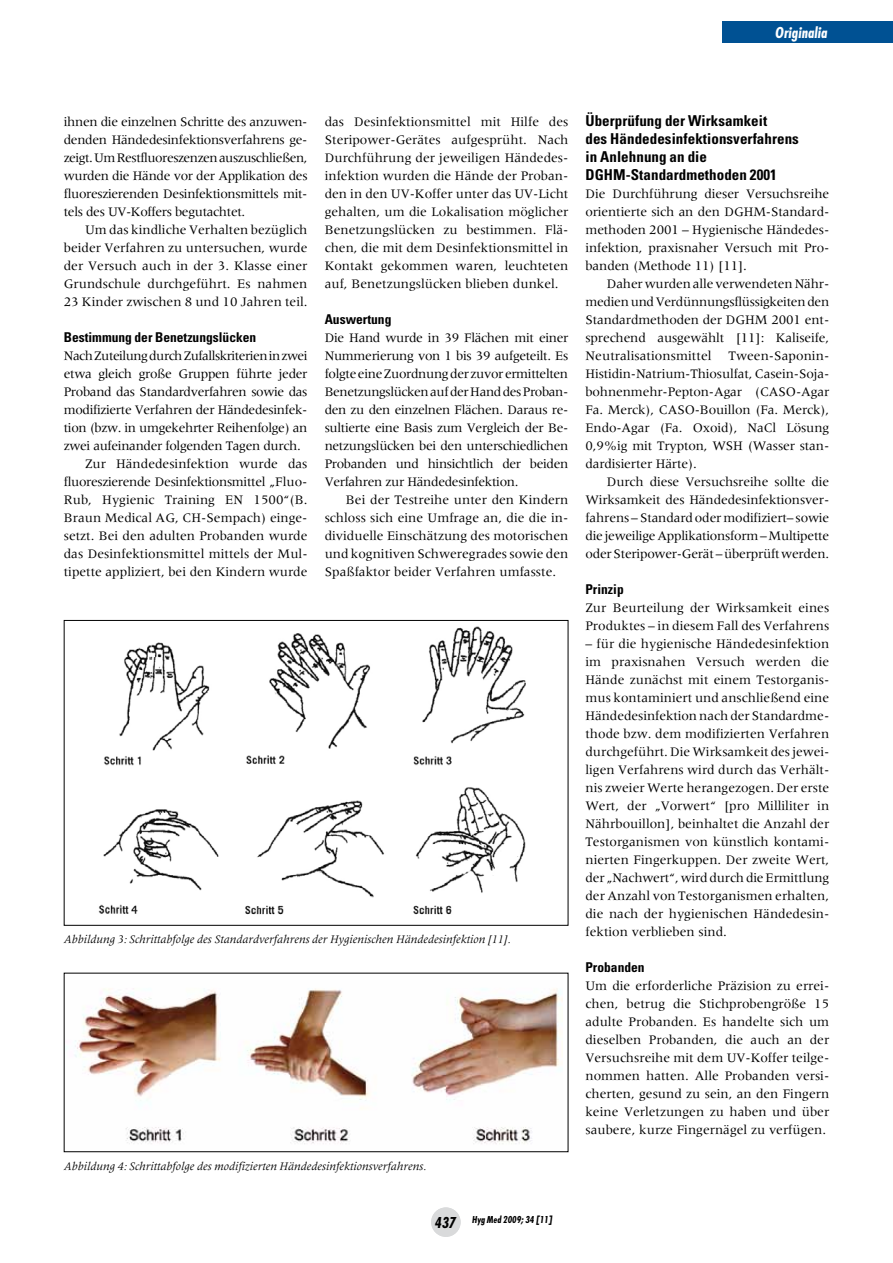
<style>
.page{position:relative;width:893px;height:1263px;background:#fff}
.page>*{position:absolute;margin:0;border:0;box-sizing:border-box;transform-origin:0 0}
.t1{font:italic 700 condensed 16.5px "Futura T";color:#fff}
.t2{font:700 condensed 15px/18px "Univers";letter-spacing:.005em;color:#000}
.t3{font:13.5px/18px "Meridien";letter-spacing:-.01em;color:#000;text-align:justify}
.t4{font:700 condensed 13.5px "Univers";color:#000}
.t5{font:13.5px "Meridien";letter-spacing:-.035em;color:#000}
.t6{font:italic 12px "Meridien";color:#000}
.t7{font:italic 700 condensed 10.5px "Futura T";color:#000}
.s1{font-size:16.5px}
</style>
<div class="page">
<div style="left:723px;top:21px;width:170px;height:22px;background:#005193"></div>
<div style="left:431px;top:1207px;width:30px;height:30px;background:#d9dadb;border-radius:50%"></div>
<img style="left:98px;top:626px;width:428px;height:289px">
<div style="left:64px;top:620px;width:504px;height:306px;border:1px solid #000"></div>
<img style="left:75px;top:988px;width:487px;height:156px">
<p class="t1" style="left:775px;top:22px;width:54px">Originalia</p>
<p class="t3" style="left:64px;top:112px;width:245px">ihnen die einzelnen Schritte des anzuwen&shy;denden Händedesinfektionsverfahrens ge&shy;zeigt. Um Restfluoreszenzen auszuschließen, wurden die Hände vor der Applikation des fluoreszierenden Desinfektionsmittels mit&shy;tels des UV-Koffers begutachtet.</p>
<p class="t3" style="left:64px;top:220px;width:245px;text-indent:21px">Um das kindliche Verhalten bezüglich beider Verfahren zu untersuchen, wurde der Versuch auch in der 3. Klasse einer Grundschule durchgeführt. Es nahmen 23 Kinder zwischen 8 und 10 Jahren teil.</p>
<p class="t4" style="left:64px;top:329px;width:194px">Bestimmung der Benetzungslücken</p>
<p class="t5" style="left:64px;top:348px;width:245px">Nach Zuteilung durch Zufallskriterien in zwei</p>
<p class="t3" style="left:64px;top:364px;width:245px">etwa gleich große Gruppen führte jeder</p>
<p class="t3" style="left:64px;top:382px;width:245px">Proband das Standardverfahren sowie das</p>
<p class="t3" style="left:64px;top:400px;width:245px">modifizierte Verfahren der Händedesinfek-</p>
<p class="t3" style="left:64px;top:418px;width:245px">tion (bzw. in umgekehrter Reihenfolge) an</p>
<p class="t3" style="left:64px;top:436px;width:238px">zwei aufeinander folgenden Tagen durch.</p>
<p class="t3" style="left:85px;top:454px;width:224px">Zur Händedesinfektion wurde das</p>
<p class="t3" style="left:64px;top:472px;width:245px">fluoreszierende Desinfektionsmittel „Fluo-</p>
<p class="t3" style="left:64px;top:490px;width:245px">Rub, Hygienic Training EN 1500“(B.</p>
<p class="t3" style="left:64px;top:508px;width:245px">Braun Medical AG, CH-Sempach) einge-</p>
<p class="t3" style="left:64px;top:526px;width:245px">setzt. Bei den adulten Probanden wurde</p>
<p class="t3" style="left:64px;top:544px;width:245px">das Desinfektionsmittel mittels der Mul-</p>
<p class="t3" style="left:64px;top:562px;width:245px">tipette appliziert, bei den Kindern wurde</p>
<p class="t3" style="left:325px;top:112px;width:245px">das Desinfektionsmittel mit Hilfe des Steripower-Gerätes aufgesprüht. Nach Durchführung der jeweiligen Händedes&shy;infektion wurden die Hände der Proban&shy;den in den UV-Koffer unter das UV-Licht gehalten, um die Lokalisation möglicher Benetzungslücken zu bestimmen. Flä&shy;chen, die mit dem Desinfektionsmittel in Kontakt gekommen waren, leuchteten auf, Benetzungslücken blieben dunkel.</p>
<p class="t4" style="left:325px;top:311px;width:68px">Auswertung</p>
<p class="t3" style="left:325px;top:328px;width:245px">Die Hand wurde in 39 Flächen mit einer Nummerierung von 1 bis 39 aufgeteilt. Es folgte eine Zuordnung der zuvor ermittelten Benetzungslücken auf der Hand des Proban&shy;den zu den einzelnen Flächen. Daraus re&shy;sultierte eine Basis zum Vergleich der Be&shy;netzungslücken bei den unterschiedlichen Probanden und hinsichtlich der beiden Verfahren zur Händedesinfektion.</p>
<p class="t3" style="left:325px;top:490px;width:245px;text-indent:21px">Bei der Testreihe unter den Kindern schloss sich eine Umfrage an, die die in&shy;dividuelle Einschätzung des motorischen und kognitiven Schweregrades sowie den Spaßfaktor beider Verfahren umfasste.</p>
<p class="t6" style="left:64px;top:933px;width:449px">Abbildung 3: Schrittabfolge des Standardverfahrens der Hygienischen Händedesinfektion [11].</p>
<p class="t6" style="left:64px;top:1160px;width:364px">Abbildung 4: Schrittabfolge des modifizierten Händedesinfektionsverfahrens.</p>
<p class="t2" style="left:585px;top:112px;width:215px">Überprüfung der Wirksamkeit<br>des Händedesinfektionsverfahrens in Anlehnung an die<br>DGHM-Standardmethoden 2001</p>
<p class="t3" style="left:585px;top:185px;width:245px">Die Durchführung dieser Versuchsreihe orientierte sich an den DGHM-Standard&shy;methoden 2001 – Hygienische Händedes&shy;infektion, praxisnaher Versuch mit Pro&shy;banden (Methode 11) [11].</p>
<p class="t3" style="left:585px;top:275px;width:245px;text-indent:21px">Daher wurden alle verwendeten Nähr&shy;medien und Verdünnungsflüssigkeiten den Standardmethoden der DGHM 2001 ent&shy;sprechend ausgewählt [11]: Kaliseife, Neutralisationsmittel</p>
<p class="t3" style="left:585px;top:347px;width:245px;text-indent:143px">Tween-Saponin-Histidin-Natrium-Thiosulfat, Casein-Soja&shy;bohnenmehr-Pepton-Agar (CASO-Agar Fa. Merck), CASO-Bouillon (Fa. Merck), Endo-Agar (Fa. Oxoid), NaCl Lösung 0,9%ig mit Trypton, WSH (Wasser stan&shy;dardisierter Härte).</p>
<p class="t3" style="left:585px;top:473px;width:245px;text-indent:21px">Durch diese Versuchsreihe sollte die Wirksamkeit des Händedesinfektionsver&shy;fahrens – Standard oder modifiziert– sowie die jeweilige Applikationsform – Multipette oder Steripower-Gerät – überprüft werden.</p>
<p class="t4" style="left:585px;top:581px;width:40px">Prinzip</p>
<p class="t3" style="left:585px;top:599px;width:245px">Zur Beurteilung der Wirksamkeit eines<br>Produktes – in diesem Fall des Verfahrens</p>
<p class="t3" style="left:585px;top:635px;width:245px">– für die hygienische Händedesinfektion im praxisnahen Versuch werden die Hände zunächst mit einem Testorganis&shy;mus kontaminiert und anschließend eine Händedesinfektion nach der Standardme&shy;thode bzw. dem modifizierten Verfahren durchgeführt. Die Wirksamkeit des jewei&shy;ligen Verfahrens wird durch das Verhält&shy;nis zweier Werte herangezogen. Der erste Wert, der „Vorwert“ [pro Milliliter in Nährbouillon], beinhaltet die Anzahl der Testorganismen von künstlich kontami&shy;nierten Fingerkuppen. Der zweite Wert, der „Nachwert“, wird durch die Ermittlung der Anzahl von Testorganismen erhalten, die nach der hygienischen Händedesin&shy;fektion verblieben sind.</p>
<p class="t4" style="left:585px;top:959px;width:61px">Probanden</p>
<p class="t3" style="left:585px;top:976px;width:245px">Um die erforderliche Präzision zu errei&shy;chen, betrug die Stichprobengröße 15 adulte Probanden. Es handelte sich um dieselben Probanden, die auch an der Versuchsreihe mit dem UV-Koffer teilge&shy;nommen hatten. Alle Probanden versi&shy;cherten, gesund zu sein, an den Fingern keine Verletzungen zu haben und über saubere, kurze Fingernägel zu verfügen.</p>
<p class="t7" style="left:435px;top:1213px;width:119px"><span class="s1">437</span> Hyg Med 2009; 34 [11]</p>
</div>
